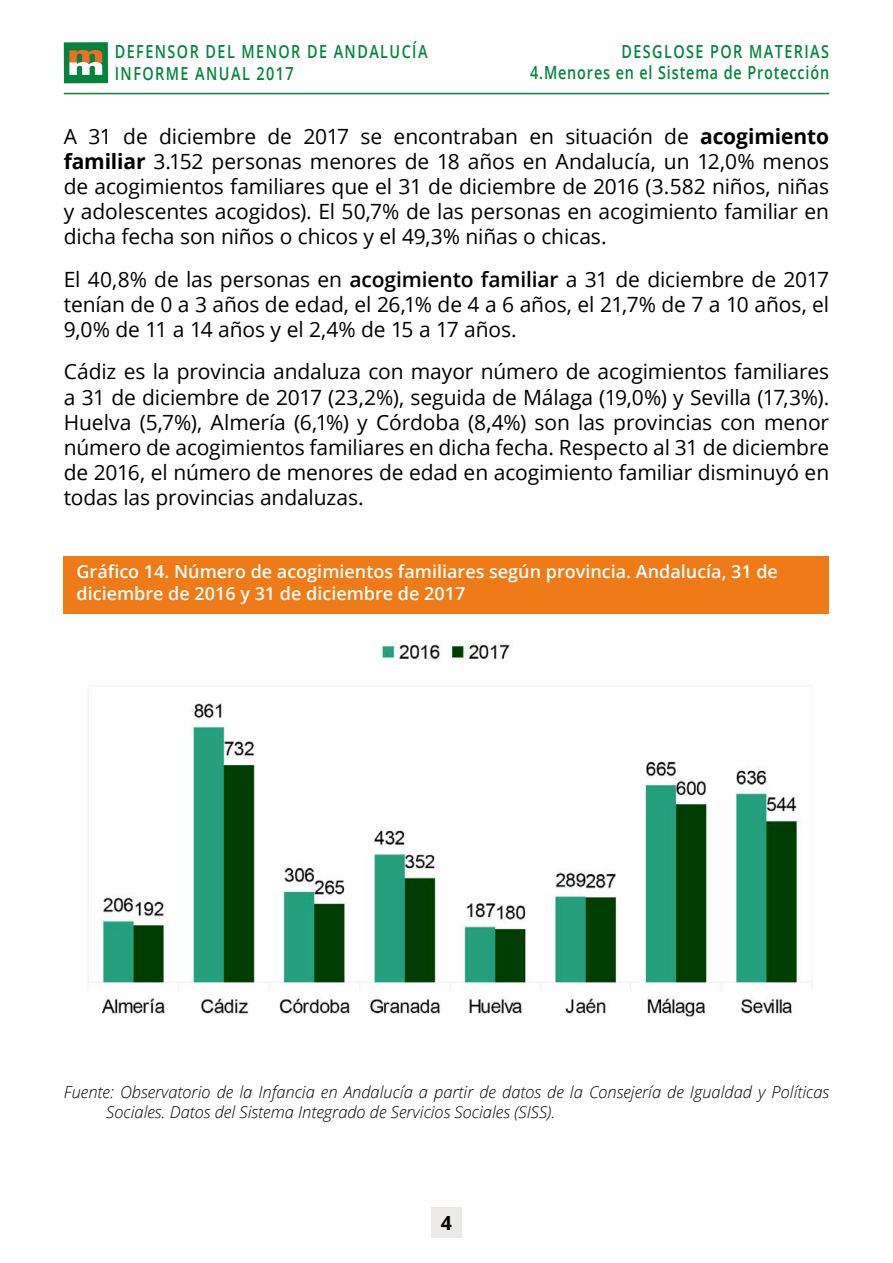
<style>
.page{position:relative;width:893px;height:1263px;background:#fff}
.page>*{position:absolute;margin:0;border:0;box-sizing:border-box;transform-origin:0 0}
.PARRAFO_SEPARATA{font:21px/25.2px "Open Sans";letter-spacing:-.005em;color:#000;text-align:justify}
.t1{font:700 19.5px "Open Sans";color:#000}
.TITULO_GRÁFICO{font:600 18px/21.6px "Open Sans";color:#fff}
.t2{font:600 18px/21.6px "Open Sans";letter-spacing:.1em;color:#02843d;scale:.8 1}
.t3{font:600 18px "Open Sans";letter-spacing:.06em;color:#02843d;scale:.8 1}
._04_PIE_TABLA_GRAFIC{font:italic 300 16.5px/19.8px "Open Sans";color:#000}
.s1{font-weight:700}
.s2{font-weight:600}
</style>
<div class="page">
<div style="left:431px;top:1208px;width:31px;height:30px;background:#ece9e9"></div>
<div style="left:64px;top:42px;width:44px;height:41px;background:#02843d"></div>
<svg style="left:69px;top:50px;width:33px;height:25px"></svg>
<hr style="left:64px;top:93px;width:765px;height:1px;background:#02843d">
<div style="left:64px;top:556px;width:765px;height:58px;background:#ee7b18"></div>
<img style="left:88px;top:641px;width:724px;height:378px">
<p class="t2" style="left:115px;top:40px;width:392px">DEFENSOR DEL MENOR DE ANDALUCÍA<br>INFORME ANUAL 2017</p>
<p class="t2" style="left:621px;top:40px;width:261px">DESGLOSE POR MATERIAS</p>
<p class="t3" style="left:530px;top:60px;width:375px">4.Menores en el Sistema de Protección</p>
<p class="PARRAFO_SEPARATA" style="left:64px;top:123px;width:767px">A 31 de diciembre de 2017 se encontraban en situación de <span class="s1">acogimiento familiar</span> 3.152 personas menores de 18 años en Andalucía, un 12,0% menos de acogimientos familiares que el 31 de diciembre de 2016 (3.582 niños, niñas y adolescentes acogidos). El 50,7% de las personas en acogimiento familiar en dicha fecha son niños o chicos y el 49,3% niñas o chicas.</p>
<p class="PARRAFO_SEPARATA" style="left:64px;top:266px;width:767px">El 40,8% de las personas en <span class="s2">acogimiento familiar</span> a 31 de diciembre de 2017 tenían de 0 a 3 años de edad, el 26,1% de 4 a 6 años, el 21,7% de 7 a 10 años, el 9,0% de 11 a 14 años y el 2,4% de 15 a 17 años.</p>
<p class="PARRAFO_SEPARATA" style="left:64px;top:358px;width:767px">Cádiz es la provincia andaluza con mayor número de acogimientos familiares a 31 de diciembre de 2017 (23,2%), seguida de Málaga (19,0%) y Sevilla (17,3%).<br>Huelva (5,7%), Almería (6,1%) y Córdoba (8,4%) son las provincias con menor número de acogimientos familiares en dicha fecha. Respecto al 31 de diciembre de 2016, el número de menores de edad en acogimiento familiar disminuyó en todas las provincias andaluzas.</p>
<p class="TITULO_GRÁFICO" style="left:77px;top:560px;width:703px">Gráfico 14. Número de acogimientos familiares según provincia. Andalucía, 31 de diciembre de 2016 y 31 de diciembre de 2017</p>
<p class="_04_PIE_TABLA_GRAFIC" style="left:106px;top:1082px;width:724px;text-indent:-43px">Fuente: Observatorio de la Infancia en Andalucía a partir de datos de la Consejería de Igualdad y Políticas<br>Sociales. Datos del Sistema Integrado de Servicios Sociales (SISS).</p>
<p class="t1" style="left:441px;top:1209px;width:13px">4</p>
</div>
